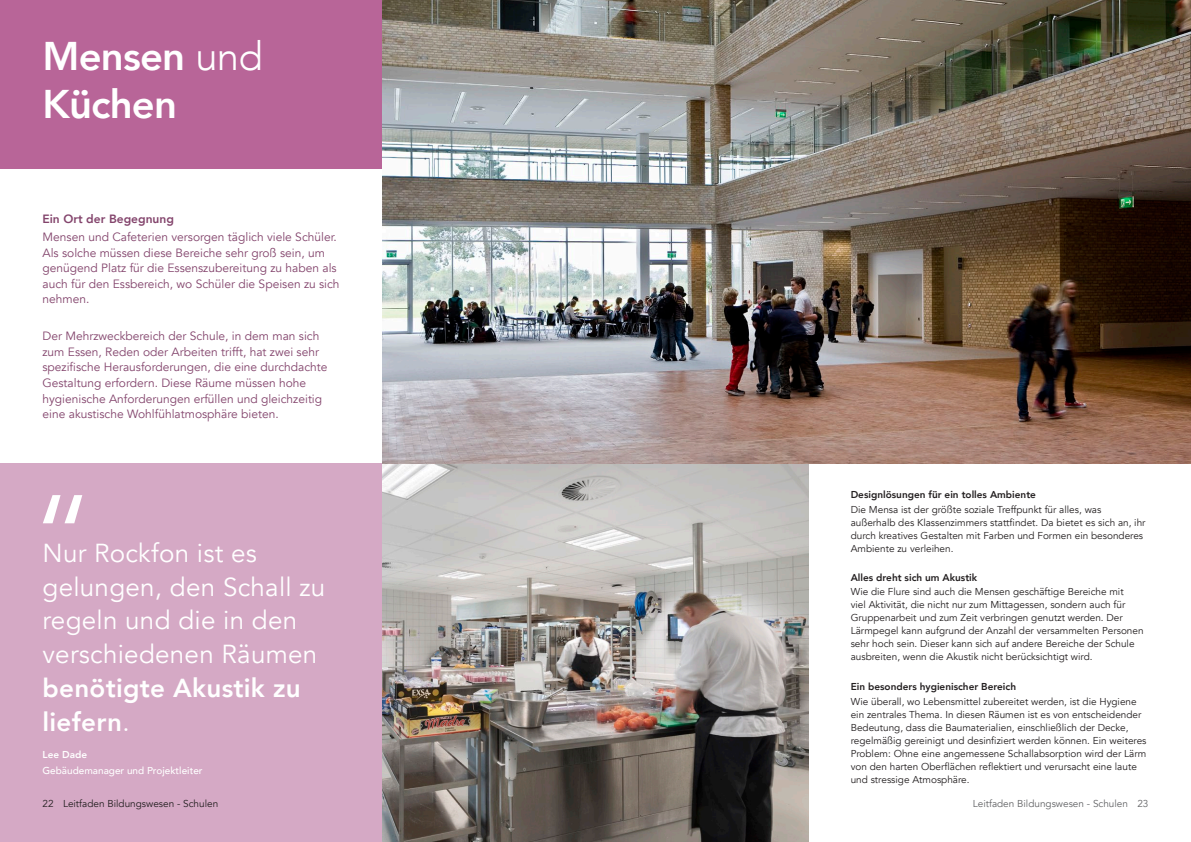
<style>
.page{position:relative;width:1191px;height:842px;background:#fff}
.page>*{position:absolute;margin:0;border:0;box-sizing:border-box;transform-origin:0 0}
.t1{font:120px "Avenir";color:#fff}
.t2{font:800 40px/48px "Avenir";letter-spacing:-.02em;color:#fff}
.t3{font:26px/33.8px "Avenir";letter-spacing:.01em;color:#fff}
.t4{font:800 26px/33.8px "Avenir";letter-spacing:.01em;color:#fff}
.t5{font:12px/15.6px "Avenir";color:#83446c}
.t6{font:800 12px "Avenir";color:#83446c}
.t7{font:10px/13px "Avenir";color:#231f20}
.t8{font:800 10px "Avenir";color:#231f20}
.t9{font:10px "Avenir";color:#636466}
.t10{font:500 10px "Avenir";color:#fff}
.t11{font:800 10px "Avenir";color:#fff}
.s1{font-weight:300}
.s2{font-weight:400}
</style>
<div class="page">
<div style="left:0;top:463px;width:383px;height:379px;background:#d5a9c5"></div>
<div style="left:0;top:0;width:404px;height:168px;background:#b86598"></div>
<img style="left:383px;top:463px;width:425px;height:379px">
<img style="left:383px;top:0;width:808px;height:463px">
<h2 class="t2" style="left:43px;top:32px;width:222px">Mensen <span class="s1">und<br></span>Küchen</h2>
<p class="t6" style="left:43px;top:209px;width:133px">Ein Ort der Begegnung</p>
<p class="t5" style="left:43px;top:229px;width:298px">Mensen und Cafeterien versorgen täglich viele Schüler.<br>Als solche müssen diese Bereiche sehr groß sein, um genügend Platz für die Essenszubereitung zu haben als auch für den Essbereich, wo Schüler die Speisen zu sich nehmen.</p>
<p class="t5" style="left:43px;top:328px;width:286px">Der Mehrzweckbereich der Schule, in dem man sich zum Essen, Reden oder Arbeiten trifft, hat zwei sehr spezifische Herausforderungen, die eine durchdachte Gestaltung erfordern. Diese Räume müssen hohe hygienische Anforderungen erfüllen und gleichzeitig eine akustische Wohlfühlatmosphäre bieten.</p>
<p class="t8" style="left:850px;top:487px;width:187px">Designlösungen für ein tolles Ambiente</p>
<p class="t7" style="left:850px;top:503px;width:296px">Die Mensa ist der größte soziale Treffpunkt für alles, was außerhalb des Klassenzimmers stattfindet. Da bietet es sich an, ihr durch kreatives Gestalten mit Farben und Formen ein besonderes Ambiente zu verleihen.</p>
<p class="t8" style="left:850px;top:570px;width:128px">Alles dreht sich um Akustik</p>
<p class="t7" style="left:850px;top:585px;width:294px">Wie die Flure sind auch die Mensen geschäftige Bereiche mit<br>viel Aktivität, die nicht nur zum Mittagessen, sondern auch für Gruppenarbeit und zum Zeit verbringen genutzt werden. Der Lärmpegel kann aufgrund der Anzahl der versammelten Personen sehr hoch sein. Dieser kann sich auf andere Bereiche der Schule ausbreiten, wenn die Akustik nicht berücksichtigt wird.</p>
<h1 class="t1" style="left:31px;top:467px;width:64px">“</h1>
<h3 class="t3" style="left:43px;top:536px;width:284px">Nur Rockfon ist es gelungen, den Schall zu regeln und die in den verschiedenen Räumen</h3>
<h3 class="t4" style="left:43px;top:671px;width:260px">benötigte Akustik zu liefern<span class="s2">.</span></h3>
<p class="t8" style="left:850px;top:679px;width:167px">Ein besonders hygienischer Bereich</p>
<p class="t7" style="left:850px;top:695px;width:297px">Wie überall, wo Lebensmittel zubereitet werden, ist die Hygiene ein zentrales Thema. In diesen Räumen ist es von entscheidender Bedeutung, dass die Baumaterialien, einschließlich der Decke, regelmäßig gereinigt und desinfiziert werden können. Ein weiteres Problem: Ohne eine angemessene Schallabsorption wird der Lärm von den harten Oberflächen reflektiert und verursacht eine laute und stressige Atmosphäre.</p>
<p class="t11" style="left:43px;top:747px;width:46px">Lee Dade</p>
<p class="t10" style="left:43px;top:762px;width:162px">Gebäudemanager und Projektleiter</p>
<p class="t7" style="left:63px;top:797px;width:157px">Leitfaden Bildungswesen - Schulen</p>
<p class="t9" style="left:972px;top:797px;width:157px">Leitfaden Bildungswesen - Schulen</p>
<p class="t7" style="left:43px;top:797px;width:13px">22</p>
<p class="t9" style="left:1137px;top:797px;width:13px">23</p>
</div>
